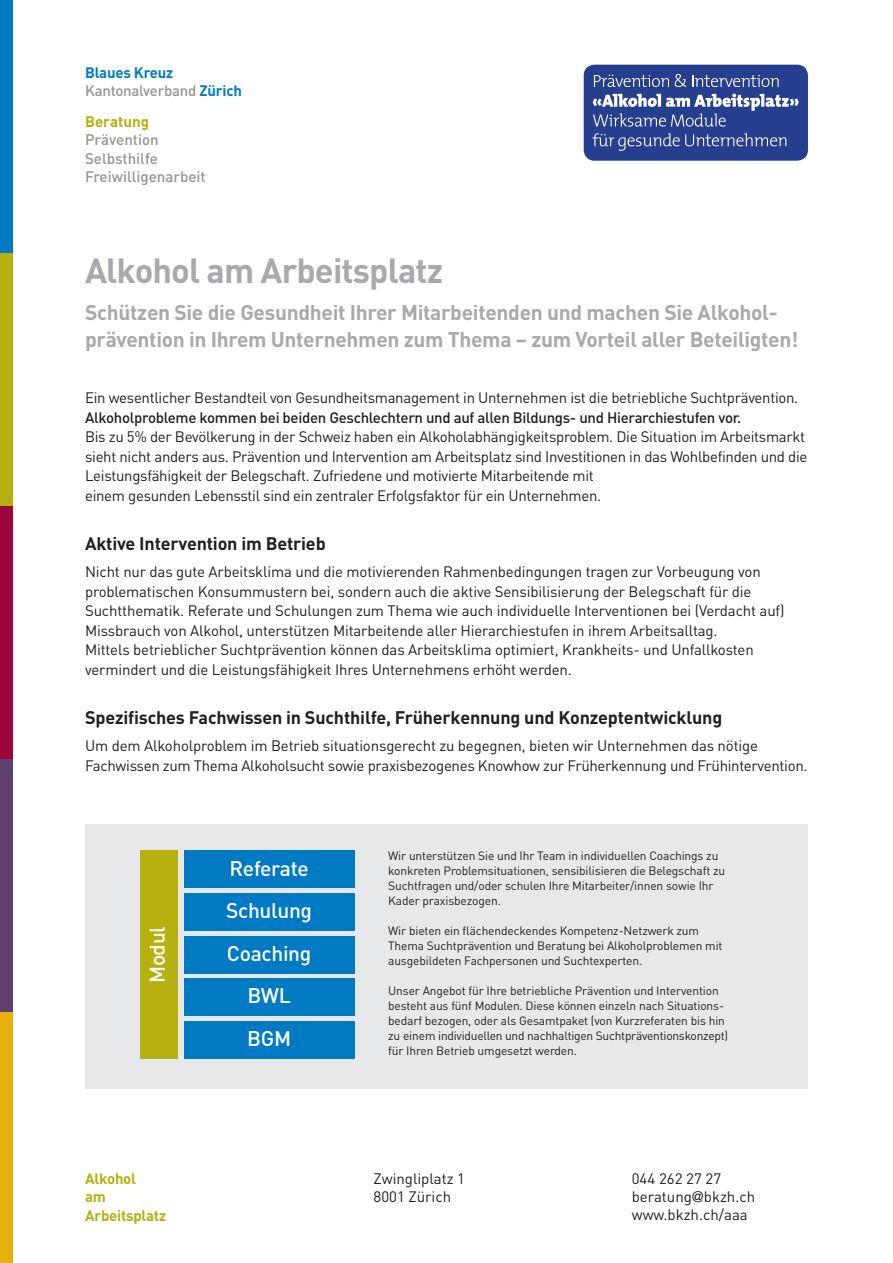
<style>
.page{position:relative;width:893px;height:1263px;background:#fff}
.page>*{position:absolute;margin:0;border:0;box-sizing:border-box;transform-origin:0 0}
.t1{font:700 34.5px "DIN";letter-spacing:-.025em;color:#a8a9ad}
.t2{font:700 21px/27px "DIN";letter-spacing:-.015em;color:#a8a9ad}
.t3{font:500 21px/42.6px "DIN";letter-spacing:-.015em;color:#fff;text-align:center}
.t4{font:700 18px "DIN";letter-spacing:-.01em;color:#231f20}
.t5{font:500 15.15px/18.5px "DIN";color:#939598}
.t6{font:700 15.15px "DIN";color:#b6b010}
.t7{font:15px/19.5px "DIN";letter-spacing:-.02em;color:#231f20}
.t8{font:500 15px "DIN";letter-spacing:-.02em;color:#231f20}
.t9{font:15px/18.5px "DIN";color:#231f20}
.t10{font:700 15px/18.5px "DIN";letter-spacing:-.015em;color:#007bc3}
.t11{font:700 15px/18.5px "DIN";letter-spacing:-.015em;color:#b6b010}
.t12{font:12px/15px "DIN";letter-spacing:-.01em;color:#231f20}
.s1{font-weight:500;color:#939598}
.s2{font-family:"Meta Plus Normal"}
</style>
<div class="page">
<div style="left:85px;top:824px;width:723px;height:265px;background:#e7e8e9"></div>
<svg style="left:584px;top:65px;width:224px;height:96px;background:#42599d"></svg>
<div style="left:0;top:0;width:13px;height:253px;background:#007bc3"></div>
<div style="left:0;top:506px;width:13px;height:253px;background:#9d053a"></div>
<div style="left:0;top:759px;width:13px;height:253px;background:#5e416c"></div>
<div style="left:0;top:253px;width:13px;height:253px;background:#b6b010"></div>
<div style="left:0;top:1012px;width:13px;height:251px;background:#e7b00d"></div>
<div style="left:184px;top:850px;width:170px;height:38px;background:#007bc3"></div>
<div style="left:140px;top:850px;width:38px;height:209px;background:#b6b010"></div>
<div style="left:184px;top:893px;width:170px;height:38px;background:#007bc3"></div>
<div style="left:184px;top:936px;width:170px;height:38px;background:#007bc3"></div>
<div style="left:184px;top:978px;width:170px;height:38px;background:#007bc3"></div>
<div style="left:184px;top:1021px;width:170px;height:38px;background:#007bc3"></div>
<p class="t10" style="left:85px;top:64px;width:158px">Blaues Kreuz<br><span class="s1">Kantonalverband</span> Zürich</p>
<p class="t6" style="left:85px;top:113px;width:66px">Beratung</p>
<p class="t5" style="left:85px;top:131px;width:122px">Prävention<br>Selbsthilfe<br>Freiwilligenarbeit</p>
<h1 class="t1" style="left:85px;top:251px;width:360px">Alkohol am Arbeitsplatz</h1>
<h2 class="t2" style="left:85px;top:300px;width:715px">Schützen Sie die Gesundheit Ihrer Mitarbeitenden und machen Sie Alkohol&shy;prävention in Ihrem Unternehmen zum Thema – zum Vorteil aller Beteiligten!</h2>
<p class="t7" style="left:85px;top:388px;width:715px">Ein wesentlicher Bestandteil von Gesundheitsmanagement in Unternehmen ist die betriebliche Suchtprävention.</p>
<p class="t8" style="left:85px;top:409px;width:658px">Alkoholprobleme kommen bei beiden Geschlechtern und auf allen Bildungs- und Hierarchiestufen vor.</p>
<p class="t7" style="left:85px;top:427px;width:724px">Bis zu 5% der Bevölkerung in der Schweiz haben ein Alkoholabhängigkeitsproblem. Die Situation im Arbeitsmarkt sieht nicht anders aus. Prävention und Intervention am Arbeitsplatz sind Investitionen in das Wohlbefinden und die Leistungsfähigkeit der Belegschaft. Zufriedene und motivierte Mitarbeitende mit<br>einem gesunden Lebensstil sind ein zentraler Erfolgsfaktor für ein Unternehmen.</p>
<p class="t4" style="left:85px;top:534px;width:242px">Aktive Intervention im Betrieb</p>
<p class="t7" style="left:85px;top:562px;width:701px">Nicht nur das gute Arbeitsklima und die motivierenden Rahmenbedingungen tragen zur Vorbeugung von problematischen Konsummustern bei, sondern auch die aktive Sensibilisierung der Belegschaft für die Suchtthematik. Referate und Schulungen zum Thema wie auch individuelle Interventionen bei (Verdacht auf)<br>Missbrauch von Alkohol, unterstützen Mitarbeitende aller Hierarchiestufen in ihrem Arbeitsalltag.<br>Mittels betrieblicher Suchtprävention können das Arbeitsklima optimiert, Krankheits- und Unfallkosten vermindert und die Leistungsfähigkeit Ihres Unternehmens erhöht werden.</p>
<p class="t4" style="left:85px;top:708px;width:639px">Spezifisches Fachwissen in Suchthilfe, Früherkennung und Konzeptentwicklung</p>
<p class="t7" style="left:85px;top:736px;width:724px">Um dem Alkoholproblem im Betrieb situationsgerecht zu begegnen, bieten wir Unternehmen das nötige<br>Fachwissen zum Thema Alkoholsucht sowie praxisbezogenes Knowhow zur Früherkennung und Frühintervention.</p>
<h2 class="t3" style="left:136px;top:983px;width:59px;rotate:-90deg">Modul</h2>
<h2 class="t3" style="left:230px;top:847px;width:81px">Referate</h2>
<h2 class="t3" style="left:226px;top:889px;width:87px">Schulung<br>Coaching<br>BWL<br>BGM</h2>
<p class="t12" style="left:388px;top:848px;width:338px">Wir unterstützen Sie und Ihr Team in individuellen Coachings zu konkreten Problemsituationen, sensibilisieren die Belegschaft zu Suchtfragen und/oder schulen Ihre Mitarbeiter/innen sowie Ihr Kader praxisbezogen.</p>
<p class="t12" style="left:388px;top:923px;width:336px">Wir bieten ein flächendeckendes Kompetenz-Netzwerk zum<br>Thema Suchtprävention und Beratung bei Alkoholproblemen mit ausgebildeten Fachpersonen und Suchtexperten.</p>
<p class="t12" style="left:388px;top:983px;width:341px">Unser Angebot für Ihre betriebliche Prävention und Intervention besteht aus fünf Modulen. Diese können einzeln nach Situations&shy;bedarf bezogen, oder als Gesamtpaket (von Kurzreferaten bis hin zu einem individuellen und nachhaltigen Suchtpräventionskonzept) für Ihren Betrieb umgesetzt werden.</p>
<p class="t11" style="left:85px;top:1169px;width:83px">Alkohol<br>am<br>Arbeitsplatz</p>
<p class="t9" style="left:373px;top:1169px;width:93px">Zwingliplatz 1<br>8001 Zürich</p>
<p class="t9" style="left:632px;top:1169px;width:125px">044 262 27 27 beratung<span class="s2">@</span>bkzh.ch www.bkzh.ch/aaa</p>
</div>
